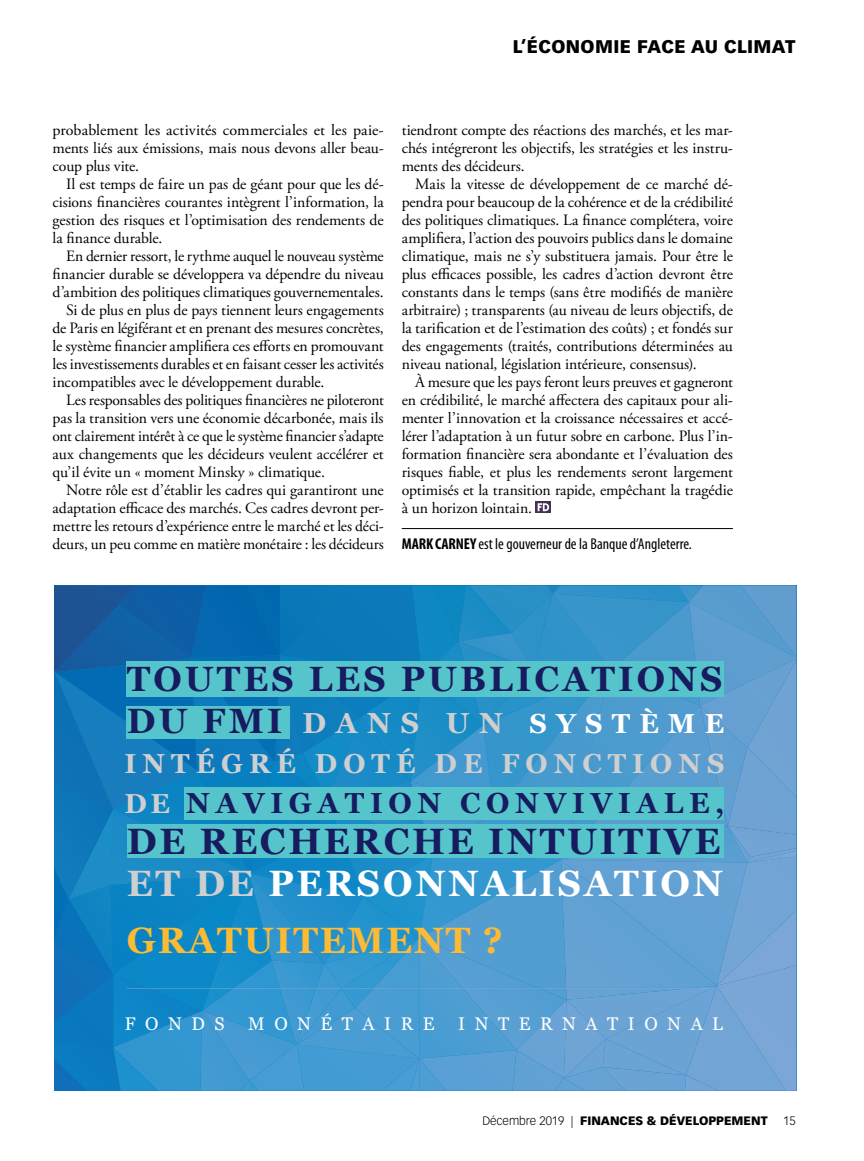
<style>
.page{position:relative;width:864px;height:1161px;background:#fff}
.page>*{position:absolute;margin:0;border:0;box-sizing:border-box;transform-origin:0 0}
.t1{font:700 36.6px/41.2px "Georgia";letter-spacing:.075em;color:#171b60}
.t2{font:700 36.6px "Georgia";letter-spacing:.05em;color:#fdbb33}
.t3{font:700 35.1px "Georgia";letter-spacing:.09em;color:#171b60}
.t4{font:700 28.95px "Georgia";letter-spacing:.2em;color:#171b60}
.t5{font:700 27.45px/40.2px "Georgia";letter-spacing:.225em;color:#cfcfd0}
.t6{font:18.3px "Georgia";letter-spacing:.53em;color:#fff}
.t7{font:900 18px "Vectora LT Std";letter-spacing:.02em;color:#000}
.t8{font:15.75px/18px "Adobe Garamond Pro";letter-spacing:-.01em;color:#000;text-align:justify}
.t9{font:condensed 15.75px "Myriad Pro";color:#000}
.t10{font:900 12px "Vectora LT Std";color:#000}
.t11{font:300 12px "Vectora LT Std";color:#000}
.s1{font-weight:700}
.s2{font-size:35.1px;color:#171b60}
.s3{font-size:28.95px}
.s4{color:#fff}
.s5{font-size:27.45px;color:#cfcfd0}
.s6{color:#cfcfd0}
.s7{font-weight:300}
</style>
<div class="page">
<hr style="left:402px;top:528px;width:331px;height:1px;background:#000">
<svg style="left:536px;top:502px;width:15px;height:11px"></svg>
<svg style="left:538px;top:503px;width:11px;height:8px"></svg>
<svg style="left:54px;top:585px;width:743px;height:506px;background:#3790c9"></svg>
<div style="left:127px;top:661px;width:597px;height:35px;background:#56c5cb"></div>
<div style="left:127px;top:824px;width:597px;height:34px;background:#56c5cb"></div>
<div style="left:184px;top:787px;width:540px;height:33px;background:#56c5cb"></div>
<div style="left:126px;top:706px;width:164px;height:33px;background:#56c5cb"></div>
<p class="t7" style="left:513px;top:36px;width:284px">L’ÉCONOMIE FACE AU CLIMAT</p>
<p class="t8" style="left:53px;top:122px;width:333px">probablement les activités commerciales et les paie&shy;ments liés aux émissions, mais nous devons aller beau&shy;coup plus vite.</p>
<p class="t8" style="left:53px;top:176px;width:333px;text-indent:13px">Il est temps de faire un pas de géant pour que les dé&shy;cisions financières courantes intègrent l’information, la gestion des risques et l’optimisation des rendements de la finance durable.</p>
<p class="t8" style="left:66px;top:248px;width:319px">En dernier ressort, le rythme auquel le nouveau système</p>
<p class="t8" style="left:53px;top:266px;width:333px">financier durable se développera va dépendre du niveau</p>
<p class="t8" style="left:53px;top:284px;width:333px">d’ambition des politiques climatiques gouvernementales.</p>
<p class="t8" style="left:66px;top:302px;width:319px">Si de plus en plus de pays tiennent leurs engagements</p>
<p class="t8" style="left:53px;top:320px;width:333px">de Paris en légiférant et en prenant des mesures concrètes,</p>
<p class="t8" style="left:53px;top:338px;width:333px">le système financier amplifiera ces efforts en promouvant</p>
<p class="t8" style="left:53px;top:356px;width:333px">les investissements durables et en faisant cesser les activités</p>
<p class="t8" style="left:53px;top:374px;width:273px">incompatibles avec le développement durable.</p>
<p class="t8" style="left:66px;top:392px;width:319px">Les responsables des politiques financières ne piloteront</p>
<p class="t8" style="left:53px;top:410px;width:333px">pas la transition vers une économie décarbonée, mais ils</p>
<p class="t8" style="left:53px;top:428px;width:333px">ont clairement intérêt à ce que le système financier s’adapte</p>
<p class="t8" style="left:53px;top:446px;width:333px">aux changements que les décideurs veulent accélérer et</p>
<p class="t8" style="left:53px;top:464px;width:274px">qu’il évite un « moment Minsky » climatique.</p>
<p class="t8" style="left:66px;top:482px;width:319px">Notre rôle est d’établir les cadres qui garantiront une</p>
<p class="t8" style="left:53px;top:500px;width:333px">adaptation efficace des marchés. Ces cadres devront per-</p>
<p class="t8" style="left:53px;top:518px;width:333px">mettre les retours d’expérience entre le marché et les déci-</p>
<p class="t8" style="left:53px;top:536px;width:333px">deurs, un peu comme en matière monétaire : les décideurs</p>
<p class="t8" style="left:402px;top:122px;width:333px">tiendront compte des réactions des marchés, et les mar&shy;chés intégreront les objectifs, les stratégies et les instru&shy;ments des décideurs.</p>
<p class="t8" style="left:402px;top:176px;width:333px;text-indent:14px">Mais la vitesse de développement de ce marché dé&shy;pendra pour beaucoup de la cohérence et de la crédibilité des politiques climatiques. La finance complétera, voire amplifiera, l’action des pouvoirs publics dans le domaine climatique, mais ne s’y substituera jamais. Pour être le plus efficaces possible, les cadres d’action devront être constants dans le temps (sans être modifiés de manière arbitraire) ; transparents (au niveau de leurs objectifs, de la tarification et de l’estimation des coûts) ; et fondés sur des engagements (traités, contributions déterminées au niveau national, législation intérieure, consensus).</p>
<p class="t8" style="left:402px;top:374px;width:333px;text-indent:14px">À mesure que les pays feront leurs preuves et gagneront en crédibilité, le marché affectera des capitaux pour ali&shy;menter l’innovation et la croissance nécessaires et accé&shy;lérer l’adaptation à un futur sobre en carbone. Plus l’in&shy;formation financière sera abondante et l’évaluation des risques fiable, et plus les rendements seront largement optimisés et la transition rapide, empêchant la tragédie à un horizon lointain.</p>
<p class="t9" style="left:402px;top:535px;width:292px"><span class="s1">MARK CARNEY</span> est le gouverneur de la Banque d’Angleterre.</p>
<h2 class="t3" style="left:127px;top:652px;width:597px">TOUTES LES PUBLICATIONS</h2>
<h3 class="t5" style="left:125px;top:702px;width:602px"><span class="s2">DU FMI</span> <span class="s3">DANS UN</span> <span class="s4">SYSTÈME<br></span>INTÉGRÉ DOTÉ DE FONCTIONS</h3>
<h3 class="t4" style="left:125px;top:781px;width:602px"><span class="s5">DE</span> NAVIGATION CONVIVIALE,</h3>
<h1 class="t1" style="left:127px;top:819px;width:598px">DE RECHERCHE INTUITIVE<br><span class="s6">ET DE</span> <span class="s4">PERSONNALISATION</span></h1>
<h1 class="t2" style="left:127px;top:913px;width:378px">GRATUITEMENT ?</h1>
<p class="t6" style="left:125px;top:1010px;width:101px">FONDS</p>
<p class="t6" style="left:248px;top:1010px;width:188px">MONÉTAIRE</p>
<p class="t6" style="left:458px;top:1010px;width:267px">INTERNATIONAL</p>
<p class="t10" style="left:482px;top:1113px;width:287px"><span class="s7">Décembre 2019 |</span> FINANCES &amp; DÉVELOPPEMENT</p>
<p class="t11" style="left:783px;top:1114px;width:14px">15</p>
</div>
